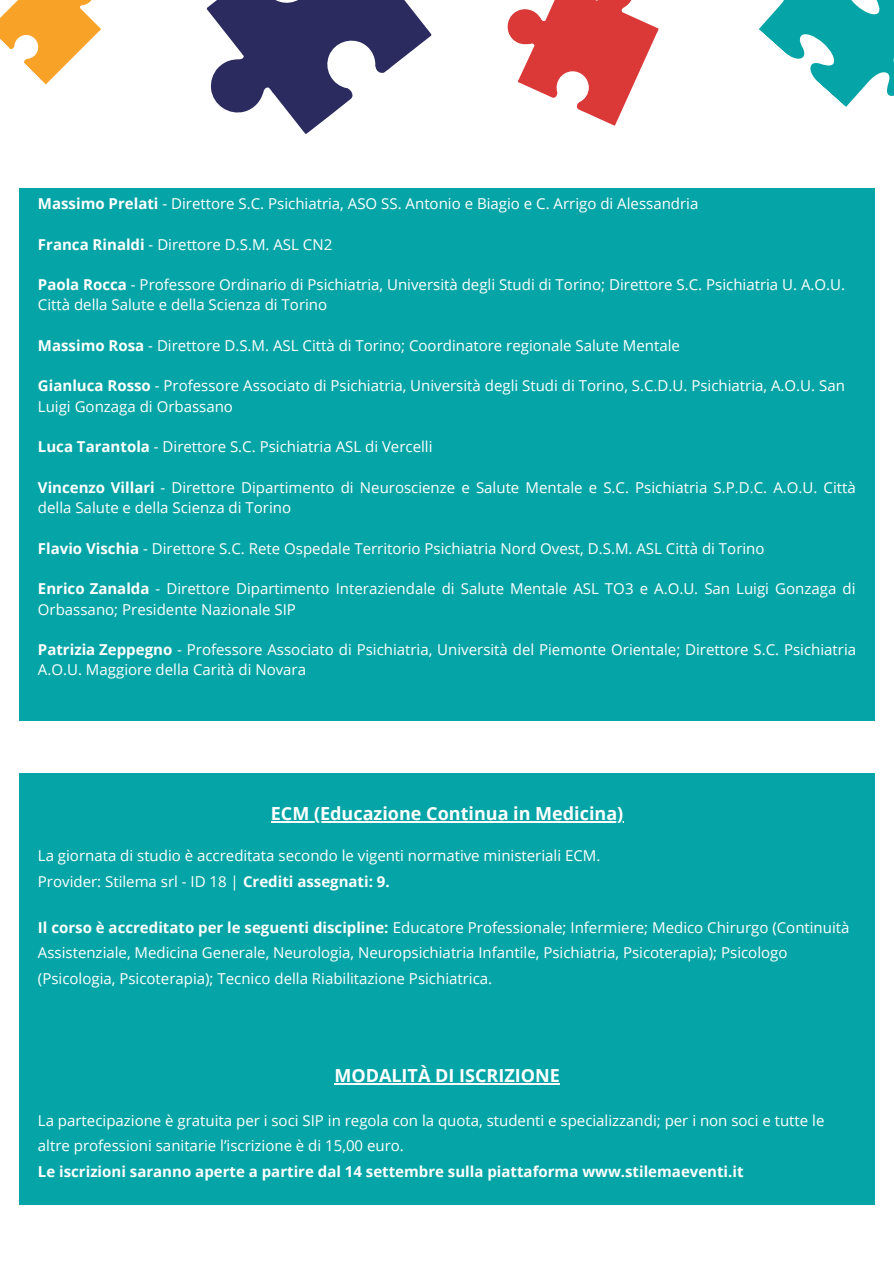
<style>
.page{position:relative;width:894px;height:1264px;background:#fff}
.page>*{position:absolute;margin:0;border:0;box-sizing:border-box;transform-origin:0 0}
.t1{font:700 18px "Open Sans";color:#fff}
.t2{font:15px/20.2px "Open Sans";color:#fff}
.t3{font:700 15px "Open Sans";color:#fff}
.s1{font-weight:700}
</style>
<div class="page">
<div style="left:20px;top:188px;width:854px;height:532px;background:#05a5a7"></div>
<svg style="left:759px;top:0;width:134px;height:107px"></svg>
<svg style="left:206px;top:0;width:226px;height:134px;fill:#2c2b5f"></svg>
<svg style="left:0;top:0;width:101px;height:85px"></svg>
<svg style="left:507px;top:0;width:152px;height:126px"></svg>
<div style="left:20px;top:773px;width:854px;height:431px;background:#05a5a7"></div>
<hr style="left:271px;top:821px;width:352px;height:2px;background:#fff">
<hr style="left:334px;top:1083px;width:226px;height:2px;background:#fff">
<p class="t2" style="left:38px;top:193px;width:661px"><span class="s1">Massimo Prelati</span> - Direttore S.C. Psichiatria, ASO SS. Antonio e Biagio e C. Arrigo di Alessandria</p>
<p class="t2" style="left:38px;top:233px;width:296px"><span class="s1">Franca Rinaldi</span> - Direttore D.S.M. ASL CN2</p>
<p class="t2" style="left:38px;top:274px;width:808px"><span class="s1">Paola Rocca</span> - Professore Ordinario di Psichiatria, Università degli Studi di Torino; Direttore S.C. Psichiatria U. A.O.U.<br>Città della Salute e della Scienza di Torino</p>
<p class="t2" style="left:38px;top:335px;width:643px"><span class="s1">Massimo Rosa</span> - Direttore D.S.M. ASL Città di Torino; Coordinatore regionale Salute Mentale</p>
<p class="t2" style="left:38px;top:375px;width:808px"><span class="s1">Gianluca Rosso</span> - Professore Associato di Psichiatria, Università degli Studi di Torino, S.C.D.U. Psichiatria, A.O.U. San<br>Luigi Gonzaga di Orbassano</p>
<p class="t2" style="left:38px;top:436px;width:396px"><span class="s1">Luca Tarantola</span> - Direttore S.C. Psichiatria ASL di Vercelli</p>
<p class="t2" style="left:38px;top:477px;width:819px"><span class="s1">Vincenzo Villari</span> - Direttore Dipartimento di Neuroscienze e Salute Mentale e S.C. Psichiatria S.P.D.C. A.O.U. Città della Salute e della Scienza di Torino</p>
<p class="t2" style="left:38px;top:537px;width:728px"><span class="s1">Flavio Vischia</span> - Direttore S.C. Rete Ospedale Territorio Psichiatria Nord Ovest, D.S.M. ASL Città di Torino</p>
<p class="t2" style="left:38px;top:578px;width:818px"><span class="s1">Enrico Zanalda</span> - Direttore Dipartimento Interaziendale di Salute Mentale ASL TO3 e A.O.U. San Luigi Gonzaga di<br>Orbassano; Presidente Nazionale SIP</p>
<p class="t2" style="left:38px;top:639px;width:819px"><span class="s1">Patrizia Zeppegno</span> - Professore Associato di Psichiatria, Università del Piemonte Orientale; Direttore S.C. Psichiatria<br>A.O.U. Maggiore della Carità di Novara</p>
<p class="t1" style="left:271px;top:800px;width:354px">ECM (Educazione Continua in Medicina)</p>
<p class="t2" style="left:38px;top:845px;width:563px">La giornata di studio è accreditata secondo le vigenti normative ministeriali ECM.</p>
<p class="t2" style="left:38px;top:871px;width:353px">Provider: Stilema srl - ID 18 | <span class="s1">Crediti assegnati: 9.</span></p>
<p class="t2" style="left:38px;top:914px;width:812px;line-height:25.5px"><span class="s1">Il corso è accreditato per le seguenti discipline:</span> Educatore Professionale; Infermiere; Medico Chirurgo (Continuità<br>Assistenziale, Medicina Generale, Neurologia, Neuropsichiatria Infantile, Psichiatria, Psicoterapia); Psicologo (Psicologia, Psicoterapia); Tecnico della Riabilitazione Psichiatrica.</p>
<p class="t1" style="left:334px;top:1062px;width:227px">MODALITÀ DI ISCRIZIONE</p>
<p class="t2" style="left:38px;top:1107px;width:787px;line-height:25.5px">La partecipazione è gratuita per i soci SIP in regola con la quota, studenti e specializzandi; per i non soci e tutte le altre professioni sanitarie l’iscrizione è di 15,00 euro.</p>
<p class="t3" style="left:38px;top:1160px;width:707px">Le iscrizioni saranno aperte a partire dal 14 settembre sulla piattaforma www.stilemaeventi.it</p>
</div>
